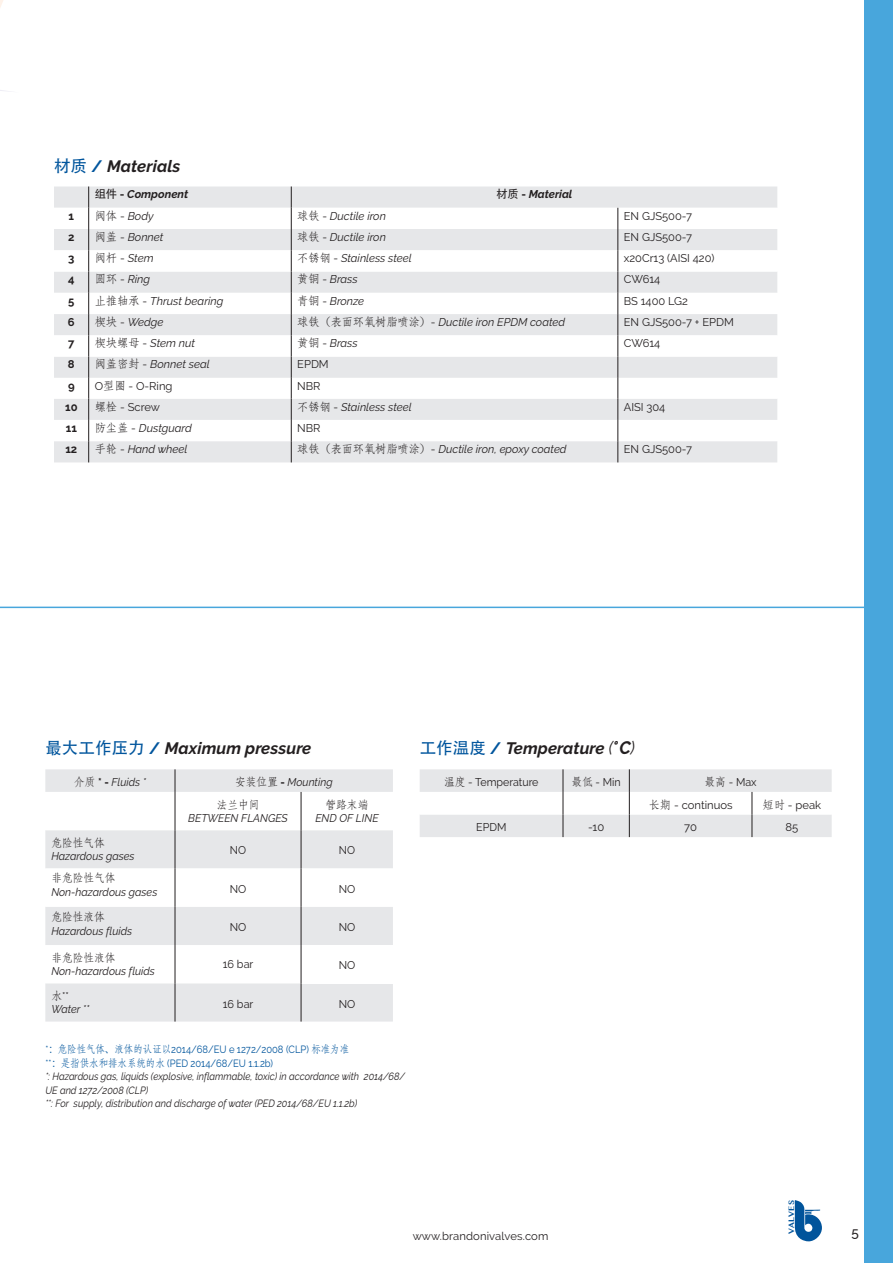
<style>
.page{position:relative;width:893px;height:1263px;background:#fff}
.page>*{position:absolute;margin:0;border:0;box-sizing:border-box;transform-origin:0 0}
.t1{font:italic 700 16.5px "Raleway";letter-spacing:.005em;color:#231f20}
.t2{font:500 13.5px "Raleway";color:#231f20}
.t3{font:italic 11.25px "Raleway";color:#231f20}
.t4{font:11.25px "Raleway";color:#231f20}
.t5{font:italic 11.25px "Raleway";color:#231f20;scale:.95 1}
.t6{font:11.25px "Raleway";color:#231f20;scale:.95 1}
.t7{font:11.25px "Adobe Fangsong Std";color:#231f20;scale:.95 1}
.t8{font:italic 700 11.25px "Raleway";color:#231f20}
.t9{font:700 11.25px "Raleway";color:#231f20}
.t10{font:italic 10.5px/13.5px "Raleway";color:#231f20;scale:.9 1}
.t11{font:10.5px "Raleway";color:#01559d;scale:.9 1}
.t12{font:700 7.8px "Lao MN";color:#01549b}
.s1{font-family:"Adobe Heiti Std";font-weight:400;font-style:normal;color:#01559d}
.s2{font-style:normal;color:#01559d}
.s3{font-family:"Adobe Heiti Std";font-weight:400;font-style:normal}
.s4{font-style:normal}
.s5{font-family:"Adobe Fangsong Std";font-style:normal}
.s6{font-family:"Adobe Fangsong Std"}
.s7{font-weight:700;font-style:normal}
.s8{font-weight:400;font-size:18px}
.s9{font-size:18px}
</style>
<div class="page">
<svg style="left:0;top:0;width:10px;height:92px"></svg>
<svg style="left:794px;top:1200px;width:28px;height:41px"></svg>
<div style="left:864px;top:0;width:29px;height:1263px;background:#48a6dc"></div>
<div style="left:54px;top:186px;width:723px;height:276px;background:#e6e7e9"></div>
<svg style="left:54px;top:208px;width:723px;height:233px"></svg>
<svg style="left:88px;top:186px;width:1px;height:276px"></svg>
<svg style="left:291px;top:186px;width:1px;height:276px"></svg>
<svg style="left:618px;top:208px;width:1px;height:254px"></svg>
<hr style="left:0;top:607px;width:893px;height:1px;background:#48a6dc">
<div style="left:45px;top:769px;width:348px;height:252px;background:#e6e7e9"></div>
<svg style="left:45px;top:792px;width:348px;height:191px"></svg>
<div style="left:301px;top:945px;width:92px;height:38px;background:#fff"></div>
<svg style="left:175px;top:769px;width:1px;height:23px"></svg>
<hr style="left:175px;top:792px;width:1px;height:38px;background:#231f20">
<hr style="left:175px;top:830px;width:1px;height:38px;background:#231f20">
<hr style="left:301px;top:830px;width:1px;height:38px;background:#231f20">
<hr style="left:175px;top:868px;width:1px;height:39px;background:#231f20">
<hr style="left:301px;top:868px;width:1px;height:39px;background:#231f20">
<hr style="left:175px;top:907px;width:1px;height:38px;background:#231f20">
<hr style="left:301px;top:907px;width:1px;height:38px;background:#231f20">
<hr style="left:175px;top:945px;width:1px;height:38px;background:#231f20">
<hr style="left:301px;top:945px;width:1px;height:38px;background:#231f20">
<hr style="left:175px;top:983px;width:1px;height:38px;background:#231f20">
<hr style="left:301px;top:983px;width:1px;height:38px;background:#231f20">
<hr style="left:301px;top:792px;width:1px;height:38px;background:#231f20">
<svg style="left:420px;top:769px;width:412px;height:68px"></svg>
<p class="t1" style="left:54px;top:156px;width:128px"><span class="s1">材质</span> <span class="s2">/</span> Materials</p>
<p class="t8" style="left:95px;top:188px;width:95px"><span class="s3">组件</span> <span class="s4">-</span> Component</p>
<p class="t8" style="left:496px;top:188px;width:77px"><span class="s3">材质</span> <span class="s4">-</span> Material</p>
<p class="t9" style="left:69px;top:209px;width:7px">1</p>
<p class="t3" style="left:95px;top:209px;width:60px"><span class="s5">阀体</span> <span class="s4">-</span> Body</p>
<p class="t3" style="left:297px;top:209px;width:90px"><span class="s5">球铁</span> <span class="s4">-</span> Ductile iron</p>
<p class="t4" style="left:624px;top:209px;width:70px">EN GJS500-7</p>
<p class="t9" style="left:68px;top:230px;width:8px">2</p>
<p class="t3" style="left:95px;top:230px;width:70px"><span class="s5">阀盖</span> <span class="s4">-</span> Bonnet</p>
<p class="t3" style="left:297px;top:230px;width:90px"><span class="s5">球铁</span> <span class="s4">-</span> Ductile iron</p>
<p class="t4" style="left:624px;top:230px;width:70px">EN GJS500-7</p>
<p class="t9" style="left:68px;top:252px;width:8px">3</p>
<p class="t3" style="left:95px;top:252px;width:60px"><span class="s5">阀杆</span> <span class="s4">-</span> Stem</p>
<p class="t3" style="left:297px;top:252px;width:116px"><span class="s5">不锈钢</span> <span class="s4">-</span> Stainless steel</p>
<p class="t4" style="left:624px;top:252px;width:92px">x20Cr13 (AISI 420)</p>
<p class="t9" style="left:68px;top:273px;width:8px">4</p>
<p class="t3" style="left:95px;top:273px;width:57px"><span class="s5">圆环</span> <span class="s4">-</span> Ring</p>
<p class="t3" style="left:297px;top:273px;width:62px"><span class="s5">黄铜</span> <span class="s4">-</span> Brass</p>
<p class="t4" style="left:624px;top:273px;width:38px">CW614</p>
<p class="t9" style="left:68px;top:294px;width:8px">5</p>
<p class="t3" style="left:95px;top:294px;width:130px"><span class="s5">止推轴承</span> <span class="s4">-</span> Thrust bearing</p>
<p class="t3" style="left:297px;top:294px;width:68px"><span class="s5">青铜</span> <span class="s4">-</span> Bronze</p>
<p class="t4" style="left:624px;top:294px;width:66px">BS 1400 LG2</p>
<p class="t9" style="left:68px;top:316px;width:8px">6</p>
<p class="t3" style="left:95px;top:315px;width:70px"><span class="s5">楔块</span> <span class="s4">-</span> Wedge</p>
<p class="t3" style="left:297px;top:315px;width:269px"><span class="s5">球铁（表面环氧树脂喷涂）</span><span class="s4">-</span> Ductile iron EPDM coated</p>
<p class="t4" style="left:624px;top:315px;width:111px">EN GJS500-7 + EPDM</p>
<p class="t9" style="left:68px;top:337px;width:8px">7</p>
<p class="t3" style="left:95px;top:337px;width:102px"><span class="s5">楔块螺母</span> <span class="s4">-</span> Stem nut</p>
<p class="t3" style="left:297px;top:337px;width:62px"><span class="s5">黄铜</span> <span class="s4">-</span> Brass</p>
<p class="t4" style="left:624px;top:337px;width:38px">CW614</p>
<p class="t9" style="left:68px;top:358px;width:8px">8</p>
<p class="t3" style="left:95px;top:358px;width:117px"><span class="s5">阀盖密封</span> <span class="s4">-</span> Bonnet seal</p>
<p class="t4" style="left:297px;top:358px;width:33px">EPDM</p>
<p class="t9" style="left:68px;top:379px;width:8px">9</p>
<p class="t4" style="left:95px;top:379px;width:79px">O<span class="s6">型圈</span> - O-Ring</p>
<p class="t4" style="left:297px;top:379px;width:25px">NBR</p>
<p class="t9" style="left:65px;top:400px;width:14px">10</p>
<p class="t4" style="left:95px;top:400px;width:67px"><span class="s6">螺栓</span> - Screw</p>
<p class="t3" style="left:297px;top:400px;width:116px"><span class="s5">不锈钢</span> <span class="s4">-</span> Stainless steel</p>
<p class="t4" style="left:624px;top:400px;width:43px">AISI 304</p>
<p class="t9" style="left:66px;top:421px;width:13px">11</p>
<p class="t3" style="left:95px;top:421px;width:99px"><span class="s5">防尘盖</span> <span class="s4">-</span> Dustguard</p>
<p class="t4" style="left:297px;top:421px;width:25px">NBR</p>
<p class="t9" style="left:65px;top:443px;width:13px">12</p>
<p class="t3" style="left:95px;top:442px;width:94px"><span class="s5">手轮</span> <span class="s4">-</span> Hand wheel</p>
<p class="t3" style="left:297px;top:442px;width:271px"><span class="s5">球铁（表面环氧树脂喷涂）</span><span class="s4">-</span> Ductile iron, epoxy coated</p>
<p class="t4" style="left:624px;top:442px;width:70px">EN GJS500-7</p>
<p class="t1" style="left:45px;top:739px;width:267px"><span class="s1">最大工作压力</span> <span class="s2">/</span> Maximum pressure</p>
<p class="t5" style="left:74px;top:775px;width:77px"><span class="s5">介质</span> <span class="s7">* -</span> Fluids *</p>
<p class="t5" style="left:235px;top:775px;width:104px"><span class="s5">安装位置</span> <span class="s7">-</span> Mounting</p>
<p class="t7" style="left:217px;top:797px;width:46px">法兰中间</p>
<p class="t5" style="left:188px;top:811px;width:106px">BETWEEN FLANGES</p>
<p class="t7" style="left:326px;top:797px;width:46px">管路末端</p>
<p class="t5" style="left:315px;top:811px;width:68px">END OF LINE</p>
<p class="t7" style="left:51px;top:836px;width:58px">危险性气体</p>
<p class="t5" style="left:51px;top:850px;width:89px">Hazardous gases</p>
<p class="t6" style="left:230px;top:843px;width:19px">NO</p>
<p class="t6" style="left:339px;top:843px;width:19px">NO</p>
<p class="t7" style="left:51px;top:871px;width:69px">非危险性气体</p>
<p class="t5" style="left:51px;top:885px;width:113px">Non-hazardous gases</p>
<p class="t4" style="left:230px;top:882px;width:18px">NO</p>
<p class="t4" style="left:339px;top:882px;width:18px">NO</p>
<p class="t7" style="left:51px;top:910px;width:58px">危险性液体</p>
<p class="t5" style="left:51px;top:924px;width:87px">Hazardous fluids</p>
<p class="t4" style="left:230px;top:921px;width:18px">NO</p>
<p class="t4" style="left:339px;top:921px;width:18px">NO</p>
<p class="t7" style="left:51px;top:950px;width:69px">非危险性液体</p>
<p class="t5" style="left:51px;top:964px;width:111px">Non-hazardous fluids</p>
<p class="t4" style="left:223px;top:958px;width:32px">16 bar</p>
<p class="t4" style="left:339px;top:959px;width:18px">NO</p>
<p class="t6" style="left:51px;top:989px;width:20px"><span class="s6">水</span>**</p>
<p class="t5" style="left:51px;top:1003px;width:42px">Water **</p>
<p class="t4" style="left:223px;top:997px;width:32px">16 bar</p>
<p class="t4" style="left:339px;top:997px;width:18px">NO</p>
<p class="t11" style="left:45px;top:1043px;width:339px">*<span class="s6">：危险性气体、液体的认证以</span>2014/68/EU e 1272/2008 (CLP) <span class="s6">标准为准</span></p>
<p class="t11" style="left:45px;top:1057px;width:255px">**<span class="s6">：是指供水和排水系统的水</span> (PED 2014/68/EU 1.1.2b)</p>
<p class="t10" style="left:45px;top:1069px;width:401px">*: Hazardous gas, liquids (explosive, inflammable, toxic) in accordance with 2014/68/<br>UE and 1272/2008 (CLP)</p>
<p class="t10" style="left:45px;top:1096px;width:348px">**: For supply, distribution and discharge of water (PED 2014/68/EU 1.1.2b)</p>
<p class="t1" style="left:420px;top:739px;width:217px"><span class="s1">工作温度</span> <span class="s2">/</span> Temperature <span class="s8">(</span><span class="s9">° C</span><span class="s8">)</span></p>
<p class="t6" style="left:444px;top:775px;width:101px"><span class="s6">温度</span> - Temperature</p>
<p class="t6" style="left:571px;top:775px;width:53px"><span class="s6">最低</span> - Min</p>
<p class="t6" style="left:704px;top:775px;width:56px"><span class="s6">最高</span> - Max</p>
<p class="t4" style="left:649px;top:798px;width:85px"><span class="s6">长期</span> - continuos</p>
<p class="t4" style="left:762px;top:798px;width:60px"><span class="s6">短时</span> - peak</p>
<p class="t6" style="left:476px;top:820px;width:33px">EPDM</p>
<p class="t4" style="left:588px;top:820px;width:18px">-10</p>
<p class="t4" style="left:684px;top:820px;width:14px">70</p>
<p class="t4" style="left:785px;top:820px;width:14px">85</p>
<p class="t12" style="left:786px;top:1233px;width:35px;rotate:-90deg">VALVES</p>
<p class="t4" style="left:413px;top:1229px;width:137px">www.brandonivalves.com</p>
<p class="t2" style="left:851px;top:1225px;width:9px">5</p>
</div>
